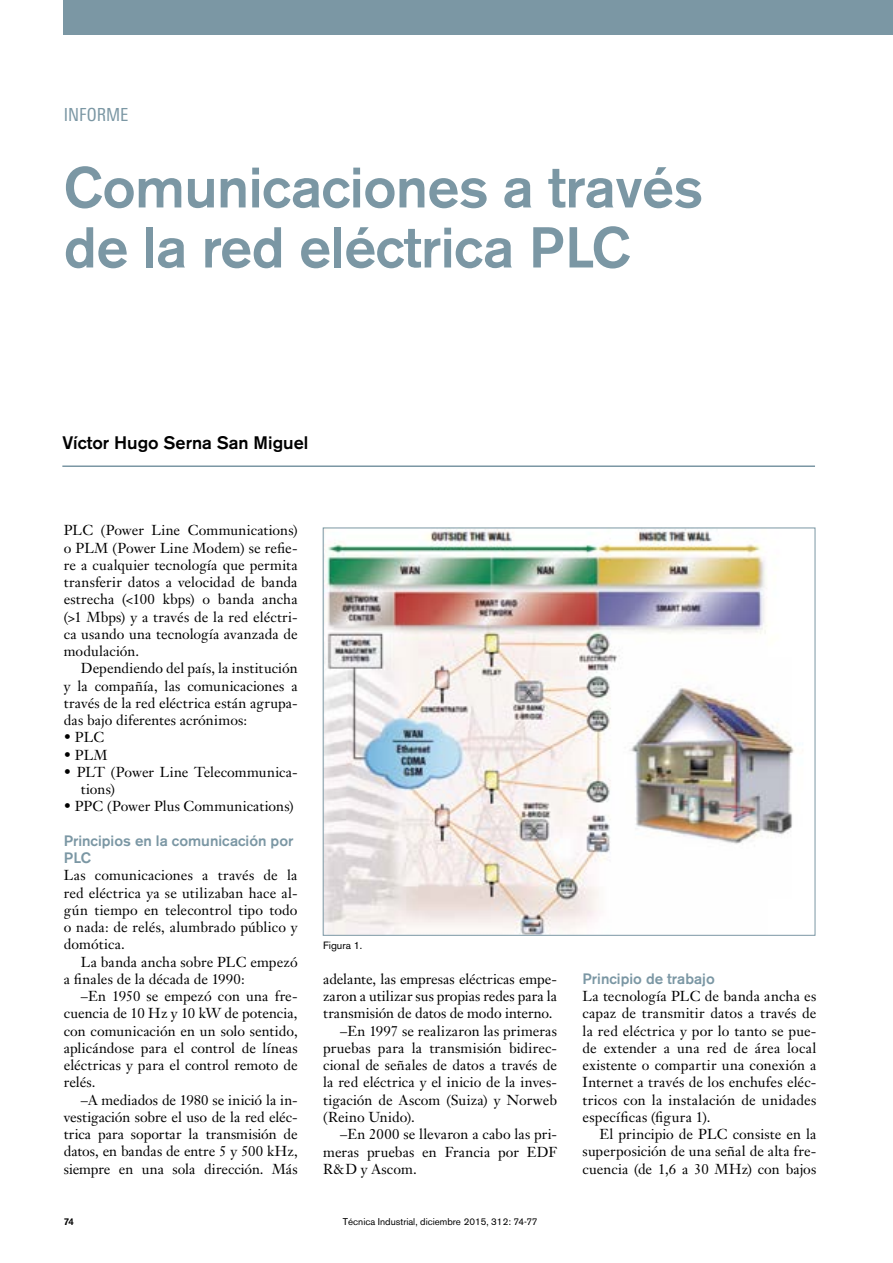
<style>
.page{position:relative;width:893px;height:1263px;background:#fff}
.page>*{position:absolute;margin:0;border:0;box-sizing:border-box;transform-origin:0 0}
.t1{font:500 57px/60px "Akzidenz Grotesk BE";letter-spacing:-.01em;color:#7b97a4}
.t2{font:500 18px "Akzidenz Grotesk BE";color:#000}
.t3{font:condensed 18px "LT Univers";color:#7b97a4}
.t4{font:500 15px/17.2px "Akzidenz Grotesk BE";color:#7b97a4}
.t5{font:14.25px/17.2px "Janson Text";letter-spacing:.005em;color:#000;text-align:justify}
.t6{font:10.5px "Akzidenz Grotesk BE";color:#000}
.t7{font:9.75px "Akzidenz Grotesk BE";color:#000}
.t8{font:500 9.75px "Akzidenz Grotesk BE";color:#000}
</style>
<div class="page">
<div style="left:64px;top:0;width:829px;height:34px;background:#7b97a4"></div>
<hr style="left:62px;top:465px;width:753px;height:2px;background:#7b97a4">
<img style="left:325px;top:530px;width:471px;height:403px">
<p class="t3" style="left:64px;top:104px;width:66px">INFORME</p>
<h1 class="t1" style="left:64px;top:157px;width:641px">Comunicaciones a través de la red eléctrica PLC</h1>
<p class="t2" style="left:62px;top:431px;width:247px">Víctor Hugo Serna San Miguel</p>
<p class="t5" style="left:64px;top:522px;width:235px">PLC (Power Line Communications) o PLM (Power Line Modem) se refie&shy;re a cualquier tecnología que permita transferir datos a velocidad de banda estrecha (&lt;100 kbps) o banda ancha (&gt;1 Mbps) y a través de la red eléctri&shy;ca usando una tecnología avanzada de modulación.</p>
<p class="t5" style="left:64px;top:660px;width:235px;text-indent:17px">Dependiendo del país, la institución y la compañía, las comunicaciones a través de la red eléctrica están agrupa&shy;das bajo diferentes acrónimos:</p>
<p class="t5" style="left:64px;top:729px;width:42px">• PLC</p>
<p class="t5" style="left:64px;top:746px;width:45px">• PLM</p>
<p class="t5" style="left:81px;top:763px;width:218px;text-indent:-17px">• PLT (Power Line Telecommunica&shy;tions)</p>
<p class="t5" style="left:64px;top:798px;width:231px">• PPC (Power Plus Communications)</p>
<p class="t4" style="left:64px;top:832px;width:231px">Principios en la comunicación por<br>PLC</p>
<p class="t5" style="left:64px;top:867px;width:235px">Las comunicaciones a través de la red eléctrica ya se utilizaban hace al&shy;gún tiempo en telecontrol tipo todo o nada: de relés, alumbrado público y domótica.</p>
<p class="t5" style="left:64px;top:953px;width:235px;text-indent:17px">La banda ancha sobre PLC empezó a finales de la década de 1990:</p>
<p class="t5" style="left:64px;top:987px;width:235px;text-indent:17px">–En 1950 se empezó con una fre&shy;cuencia de 10 Hz y 10 kW de potencia, con comunicación en un solo sentido, aplicándose para el control de líneas eléctricas y para el control remoto de relés.</p>
<p class="t5" style="left:64px;top:1091px;width:235px;text-indent:17px">–A mediados de 1980 se inició la in&shy;vestigación sobre el uso de la red eléc&shy;trica para soportar la transmisión de datos, en bandas de entre 5 y 500 kHz, siempre en una sola dirección. Más</p>
<p class="t6" style="left:323px;top:939px;width:41px">Figura 1.</p>
<p class="t5" style="left:323px;top:970px;width:235px">adelante, las empresas eléctricas empe-</p>
<p class="t5" style="left:323px;top:987px;width:235px">zaron a utilizar sus propias redes para la</p>
<p class="t5" style="left:323px;top:1005px;width:231px">transmisión de datos de modo interno.</p>
<p class="t5" style="left:340px;top:1022px;width:218px">–En 1997 se realizaron las primeras</p>
<p class="t5" style="left:323px;top:1039px;width:235px">pruebas para la transmisión bidirec-</p>
<p class="t5" style="left:323px;top:1056px;width:235px">cional de señales de datos a través de</p>
<p class="t5" style="left:323px;top:1074px;width:235px">la red eléctrica y el inicio de la inves-</p>
<p class="t5" style="left:323px;top:1091px;width:235px">tigación de Ascom (Suiza) y Norweb</p>
<p class="t5" style="left:323px;top:1108px;width:93px">(Reino Unido).</p>
<p class="t5" style="left:340px;top:1125px;width:218px">–En 2000 se llevaron a cabo las pri-</p>
<p class="t5" style="left:323px;top:1143px;width:235px">meras pruebas en Francia por EDF</p>
<p class="t5" style="left:323px;top:1160px;width:95px">R&amp;D y Ascom.</p>
<p class="t8" style="left:64px;top:1216px;width:12px">74</p>
<p class="t7" style="left:343px;top:1216px;width:196px">Técnica Industrial, diciembre 2015, 312: 74-77</p>
<p class="t4" style="left:583px;top:970px;width:134px">Principio de trabajo</p>
<p class="t5" style="left:583px;top:987px;width:235px">La tecnología PLC de banda ancha es capaz de transmitir datos a través de la red eléctrica y por lo tanto se pue&shy;de extender a una red de área local existente o compartir una conexión a Internet a través de los enchufes eléc&shy;tricos con la instalación de unidades específicas (figura 1).</p>
<p class="t5" style="left:583px;top:1125px;width:235px;text-indent:17px">El principio de PLC consiste en la superposición de una señal de alta fre&shy;cuencia (de 1,6 a 30 MHz) con bajos</p>
</div>
